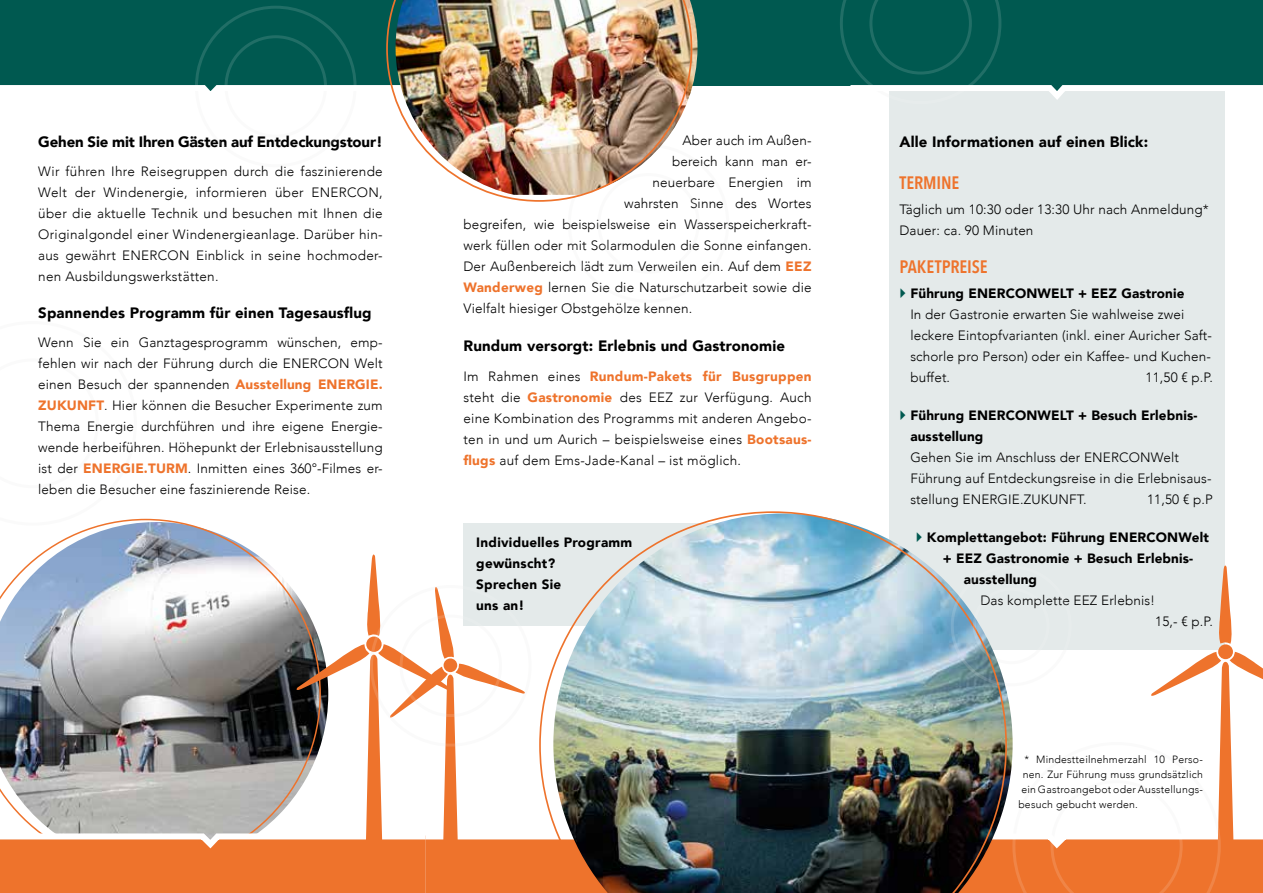
<style>
.page{position:relative;width:1263px;height:893px;background:#fff}
.page>*{position:absolute;margin:0;border:0;box-sizing:border-box;transform-origin:0 0}
.t1{font:600 18px "Avenir Next Condensed";letter-spacing:-.005em;color:#ee732c}
.t2{font:900 15px "Avenir";letter-spacing:.01em;color:#000}
.t3{font:900 15px "Avenir";letter-spacing:-.01em;color:#000}
.t4{font:300 13.5px/21px "Avenir";letter-spacing:.01em;color:#000}
.t5{font:900 13.5px/21px "Avenir";letter-spacing:.01em;color:#000}
.t6{font:300 10.5px "Avenir";letter-spacing:.02em;color:#000}
.s1{font-weight:900;color:#ee732c}
</style>
<div class="page">
<div style="left:889px;top:84px;width:336px;height:565px;background:#e4eaea"></div>
<div style="left:0;top:0;width:1263px;height:85px;background:#005950"></div>
<svg style="left:40px;top:519px;width:216px;height:35px"></svg>
<div style="left:463px;top:523px;width:302px;height:102px;background:#e4eaea"></div>
<svg style="left:638px;top:511px;width:275px;height:43px"></svg>
<img style="left:0;top:554px;width:1263px;height:339px">
<div style="left:597px;top:173px;width:103px;height:101px;border:3px solid #e0e0df;border-radius:50%"></div>
<div style="left:225px;top:35px;width:102px;height:103px;border:3px solid #e0e0df;border-radius:50%"></div>
<div style="left:400px;top:615px;width:102px;height:102px;border:3px solid #e0e0df;border-radius:50%"></div>
<div style="left:370px;top:585px;width:162px;height:162px;border:3px solid #e0e0df;border-radius:50%"></div>
<div style="left:973px;top:588px;width:76px;height:76px;border:3px solid #e0e0df;border-radius:50%"></div>
<div style="left:951px;top:565px;width:120px;height:121px;border:3px solid #e0e0df;border-radius:50%"></div>
<svg style="left:0;top:82px;width:386px;height:22px"></svg>
<svg style="left:840px;top:0;width:423px;height:100px"></svg>
<img style="left:386px;top:0;width:306px;height:202px">
<p class="t3" style="left:38px;top:129px;width:346px">Gehen Sie mit Ihren Gästen auf Entdeckungstour!</p>
<p class="t4" style="left:38px;top:161px;width:346px;text-align:justify">Wir führen Ihre Reisegruppen durch die faszinierende Welt der Windenergie, informieren über ENERCON, über die aktuelle Technik und besuchen mit Ihnen die Originalgondel einer Windenergieanlage. Darüber hin&shy;aus gewährt ENERCON Einblick in seine hochmoder&shy;nen Ausbildungswerkstätten.</p>
<p class="t2" style="left:38px;top:300px;width:335px">Spannendes Programm für einen Tagesausflug</p>
<p class="t4" style="left:38px;top:332px;width:346px;text-align:justify">Wenn Sie ein Ganztagesprogramm wünschen, emp&shy;fehlen wir nach der Führung durch die ENERCON Welt einen Besuch der spannenden <span class="s1">Ausstellung ENERGIE.<br>ZUKUNFT</span>. Hier können die Besucher Experimente zum Thema Energie durchführen und ihre eigene Energie&shy;wende herbeiführen. Höhepunkt der Erlebnisausstellung ist der <span class="s1">ENERGIE.TURM</span>. Inmitten eines 360°-Filmes er&shy;leben die Besucher eine faszinierende Reise.</p>
<p class="t4" style="left:682px;top:130px;width:131px">Aber auch im Außen-</p>
<p class="t4" style="left:672px;top:151px;width:141px">bereich kann man er-</p>
<p class="t4" style="left:652px;top:172px;width:160px">neuerbare Energien im</p>
<p class="t4" style="left:624px;top:193px;width:189px">wahrsten Sinne des Wortes</p>
<p class="t4" style="left:463px;top:214px;width:350px">begreifen, wie beispielsweise ein Wasserspeicherkraft-</p>
<p class="t4" style="left:463px;top:235px;width:350px">werk füllen oder mit Solarmodulen die Sonne einfangen.</p>
<p class="t4" style="left:463px;top:256px;width:349px">Der Außenbereich lädt zum Verweilen ein. Auf dem <span class="s1">EEZ</span></p>
<p class="t4" style="left:463px;top:277px;width:350px"><span class="s1">Wanderweg</span> lernen Sie die Naturschutzarbeit sowie die</p>
<p class="t4" style="left:463px;top:298px;width:230px">Vielfalt hiesiger Obstgehölze kennen.</p>
<p class="t2" style="left:463px;top:333px;width:323px">Rundum versorgt: Erlebnis und Gastronomie</p>
<p class="t4" style="left:463px;top:366px;width:350px;text-align:justify">Im Rahmen eines <span class="s1">Rundum-Pakets für Busgruppen </span>steht die <span class="s1">Gastronomie</span> des EEZ zur Verfügung. Auch eine Kombination des Programms mit anderen Angebo&shy;ten in und um Aurich – beispielsweise eines <span class="s1">Bootsaus&shy;flugs</span> auf dem Ems-Jade-Kanal – ist möglich.</p>
<p class="t5" style="left:476px;top:532px;width:158px">Individuelles Programm gewünscht?<br>Sprechen Sie<br>uns an!</p>
<p class="t2" style="left:899px;top:129px;width:250px">Alle Informationen auf einen Blick:</p>
<h1 class="t1" style="left:899px;top:167px;width:62px">TERMINE</h1>
<p class="t4" style="left:899px;top:199px;width:311px">Täglich um 10:30 oder 13:30 Uhr nach Anmeldung*<br>Dauer: ca. 90 Minuten</p>
<h1 class="t1" style="left:899px;top:251px;width:90px">PAKETPREISE</h1>
<p class="t5" style="left:910px;top:283px;width:276px">Führung ENERCONWELT + EEZ Gastronie</p>
<p class="t4" style="left:910px;top:304px;width:303px">In der Gastronie erwarten Sie wahlweise zwei leckere Eintopfvarianten (inkl. einer Auricher Saft&shy;schorle pro Person) oder ein Kaffee- und Kuchen&shy;buffet.</p>
<p class="t4" style="left:1145px;top:367px;width:69px">11,50 € p.P.</p>
<p class="t5" style="left:910px;top:405px;width:288px">Führung ENERCONWELT + Besuch Erlebnis&shy;ausstellung</p>
<p class="t4" style="left:910px;top:447px;width:303px">Gehen Sie im Anschluss der ENERCONWelt<br>Führung auf Entdeckungsreise in die Erlebnisaus&shy;stellung ENERGIE.ZUKUNFT.</p>
<p class="t4" style="left:1147px;top:489px;width:67px">11,50 € p.P</p>
<p class="t5" style="left:927px;top:527px;width:283px">Komplettangebot: Führung ENERCONWelt</p>
<p class="t5" style="left:943px;top:548px;width:252px">+ EEZ Gastronomie + Besuch Erlebnis-</p>
<p class="t5" style="left:964px;top:569px;width:75px">ausstellung</p>
<p class="t4" style="left:1155px;top:590px;width:59px;text-indent:-175px">Das komplette EEZ Erlebnis!<br>15,- € p.P.</p>
<p class="t6" style="left:1024px;top:753px;width:180px">* Mindestteilnehmerzahl 10 Perso-</p>
<p class="t6" style="left:1023px;top:768px;width:181px">nen. Zur Führung muss grundsätzlich</p>
<p class="t6" style="left:1021px;top:783px;width:183px">ein Gastroangebot oder Ausstellungs-</p>
<p class="t6" style="left:1018px;top:798px;width:121px">besuch gebucht werden.</p>
</div>
